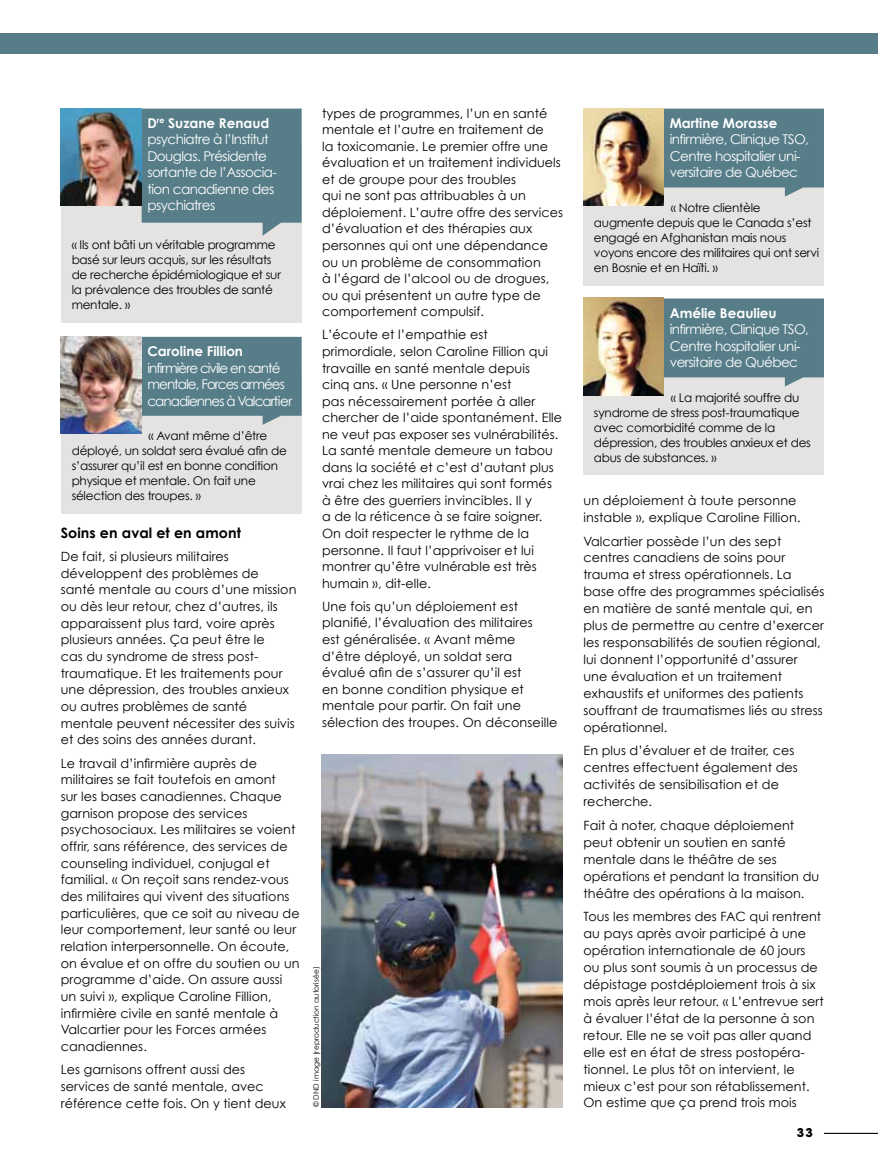
<style>
.page{position:relative;width:878px;height:1175px;background:#fff}
.page>*{position:absolute;margin:0;border:0;box-sizing:border-box;transform-origin:0 0}
.t1{font:700 14.25px "Century Gothic";letter-spacing:.005em;color:#000}
.t2{font:13.5px/16.5px "Century Gothic";letter-spacing:-.04em;color:#fff}
.t3{font:13.5px/16.5px "Century Gothic";letter-spacing:-.07em;color:#fff}
.t4{font:700 13.5px "Century Gothic";color:#fff}
.t5{font:12.75px/16.5px "Century Gothic";letter-spacing:.005em;color:#000}
.t6{font:12px/15px "Century Gothic";letter-spacing:-.02em;color:#000}
.t7{font:700 12px "Avant Garde";color:#000}
.t8{font:7.5px "Century Gothic";color:#000}
.s1{font-weight:700}
</style>
<div class="page">
<hr style="left:824px;top:1132px;width:54px;height:1px;background:#000">
<div style="left:0;top:33px;width:878px;height:21px;background:#577d88"></div>
<img style="left:322px;top:755px;width:241px;height:352px">
<div style="left:61px;top:146px;width:240px;height:177px;background:#e4e3e2"></div>
<svg style="left:142px;top:109px;width:160px;height:127px;background:#648790"></svg>
<img style="left:61px;top:108px;width:81px;height:97px">
<div style="left:61px;top:374px;width:240px;height:139px;background:#e4e3e2"></div>
<svg style="left:142px;top:337px;width:160px;height:88px;background:#658791"></svg>
<img style="left:61px;top:336px;width:81px;height:97px">
<div style="left:583px;top:146px;width:240px;height:139px;background:#e4e3e2"></div>
<svg style="left:664px;top:109px;width:160px;height:88px;background:#658791"></svg>
<img style="left:583px;top:108px;width:81px;height:97px">
<div style="left:583px;top:336px;width:240px;height:139px;background:#e4e3e2"></div>
<svg style="left:664px;top:298px;width:160px;height:88px;background:#648790"></svg>
<img style="left:583px;top:298px;width:81px;height:97px">
<p class="t2" style="left:147px;top:115px;width:131px"><span class="s1">D</span><sup>re</sup> <span class="s1">Suzane Renaud </span>psychiatre à l’Institut<br>Douglas. Présidente sortante de l’Associa&shy;tion canadienne des psychiatres</p>
<p class="t6" style="left:72px;top:237px;width:211px">« Ils ont bâti un véritable programme basé sur leurs acquis, sur les résultats de recherche épidémiologique et sur la prévalence des troubles de santé mentale. »</p>
<p class="t4" style="left:147px;top:343px;width:97px">Caroline Fillion</p>
<p class="t3" style="left:147px;top:359px;width:146px">infirmière civile en santé mentale, Forces armées canadiennes à Valcartier</p>
<p class="t6" style="left:72px;top:428px;width:217px;text-indent:77px">« Avant même d’être déployé, un soldat sera évalué afin de s’assurer qu’il est en bonne condition physique et mentale. On fait une sélection des troupes. »</p>
<p class="t1" style="left:61px;top:523px;width:182px">Soins en aval et en amont</p>
<p class="t5" style="left:61px;top:548px;width:237px">De fait, si plusieurs militaires développent des problèmes de<br>santé mentale au cours d’une mission ou dès leur retour, chez d’autres, ils apparaissent plus tard, voire après plusieurs années. Ça peut être le<br>cas du syndrome de stress post&shy;traumatique. Et les traitements pour une dépression, des troubles anxieux ou autres problèmes de santé mentale peuvent nécessiter des suivis et des soins des années durant.</p>
<p class="t5" style="left:61px;top:754px;width:240px">Le travail d’infirmière auprès de militaires se fait toutefois en amont<br>sur les bases canadiennes. Chaque garnison propose des services psychosociaux. Les militaires se voient offrir, sans référence, des services de counseling individuel, conjugal et familial. « On reçoit sans rendez-vous des militaires qui vivent des situations particulières, que ce soit au niveau de leur comportement, leur santé ou leur relation interpersonnelle. On écoute, on évalue et on offre du soutien ou un programme d’aide. On assure aussi un suivi », explique Caroline Fillion, infirmière civile en santé mentale à Valcartier pour les Forces armées canadiennes.</p>
<p class="t5" style="left:61px;top:1061px;width:226px">Les garnisons offrent aussi des services de santé mentale, avec référence cette fois. On y tient deux</p>
<p class="t5" style="left:322px;top:105px;width:242px">types de programmes, l’un en santé mentale et l’autre en traitement de<br>la toxicomanie. Le premier offre une évaluation et un traitement individuels et de groupe pour des troubles<br>qui ne sont pas attribuables à un déploiement. L’autre offre des services d’évaluation et des thérapies aux personnes qui ont une dépendance ou un problème de consommation<br>à l’égard de l’alcool ou de drogues, ou qui présentent un autre type de comportement compulsif.</p>
<p class="t5" style="left:322px;top:326px;width:241px">L’écoute et l’empathie est primordiale, selon Caroline Fillion qui travaille en santé mentale depuis<br>cinq ans. « Une personne n’est<br>pas nécessairement portée à aller chercher de l’aide spontanément. Elle ne veut pas exposer ses vulnérabilités.<br>La santé mentale demeure un tabou dans la société et c’est d’autant plus vrai chez les militaires qui sont formés à être des guerriers invincibles. Il y<br>a de la réticence à se faire soigner.<br>On doit respecter le rythme de la personne. Il faut l’apprivoiser et lui montrer qu’être vulnérable est très humain », dit-elle.</p>
<p class="t5" style="left:322px;top:598px;width:237px">Une fois qu’un déploiement est planifié, l’évaluation des militaires<br>est généralisée. « Avant même<br>d’être déployé, un soldat sera évalué afin de s’assurer qu’il est<br>en bonne condition physique et mentale pour partir. On fait une sélection des troupes. On déconseille</p>
<p class="t8" style="left:311px;top:1107px;width:142px;rotate:-90deg">© DND image (reproduction autorisée)</p>
<p class="t4" style="left:669px;top:114px;width:109px">Martine Morasse</p>
<p class="t2" style="left:669px;top:131px;width:141px">infirmière, Clinique TSO,<br>Centre hospitalier uni&shy;versitaire de Québec</p>
<p class="t6" style="left:594px;top:200px;width:227px;text-indent:77px">« Notre clientèle augmente depuis que le Canada s’est engagé en Afghanistan mais nous voyons encore des militaires qui ont servi en Bosnie et en Haïti. »</p>
<p class="t4" style="left:669px;top:304px;width:108px">Amélie Beaulieu</p>
<p class="t2" style="left:669px;top:321px;width:141px">infirmière, Clinique TSO,<br>Centre hospitalier uni&shy;versitaire de Québec</p>
<p class="t6" style="left:594px;top:390px;width:218px;text-indent:77px">« La majorité souffre du syndrome de stress post-traumatique avec comorbidité comme de la dépression, des troubles anxieux et des abus de substances. »</p>
<p class="t5" style="left:583px;top:491px;width:218px;line-height:17px">un déploiement à toute personne instable », explique Caroline Fillion.</p>
<p class="t5" style="left:583px;top:532px;width:242px;line-height:17px">Valcartier possède l’un des sept centres canadiens de soins pour trauma et stress opérationnels. La base offre des programmes spécialisés en matière de santé mentale qui, en plus de permettre au centre d’exercer les responsabilités de soutien régional, lui donnent l’opportunité d’assurer une évaluation et un traitement exhaustifs et uniformes des patients souffrant de traumatismes liés au stress opérationnel.</p>
<p class="t5" style="left:583px;top:742px;width:216px;line-height:17px">En plus d’évaluer et de traiter, ces centres effectuent également des activités de sensibilisation et de recherche.</p>
<p class="t5" style="left:583px;top:816px;width:237px;line-height:17px">Fait à noter, chaque déploiement peut obtenir un soutien en santé mentale dans le théâtre de ses opérations et pendant la transition du théâtre des opérations à la maison.</p>
<p class="t5" style="left:583px;top:908px;width:242px;line-height:17px">Tous les membres des FAC qui rentrent au pays après avoir participé à une opération internationale de 60 jours ou plus sont soumis à un processus de dépistage postdéploiement trois à six mois après leur retour. « L’entrevue sert à évaluer l’état de la personne à son retour. Elle ne se voit pas aller quand elle est en état de stress postopéra&shy;tionnel. Le plus tôt on intervient, le mieux c’est pour son rétablissement.<br>On estime que ça prend trois mois</p>
<p class="t7" style="left:797px;top:1124px;width:18px">33</p>
</div>
